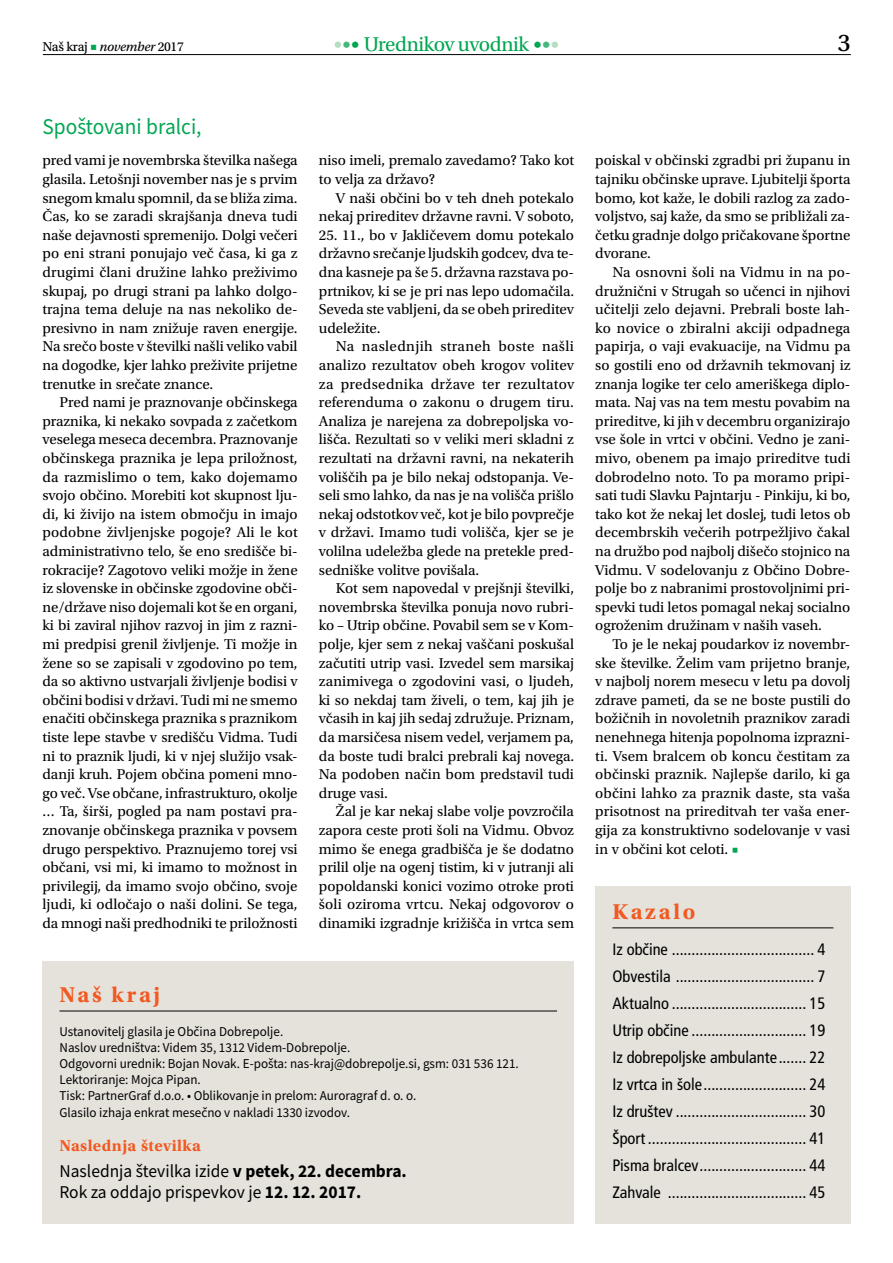
<style>
.page{position:relative;width:893px;height:1263px;background:#fff}
.page>*{position:absolute;margin:0;border:0;box-sizing:border-box;transform-origin:0 0}
.t1{font:25.5px "Utopia Std Capt";color:#000}
.t2{font:22.5px "Source Sans Pro";color:#00a651;scale:.95 1}
.t3{font:700 22.5px "Utopia Std";letter-spacing:.12em;color:#f15a22}
.t4{font:21px "Utopia Std";letter-spacing:-.02em;color:#00a651}
.t5{font:18px/21.6px "Source Sans Pro";color:#000}
.t6{font:condensed 16.5px/27px "Frutiger LT Std";color:#000;text-align:justify}
.t7{font:700 16.5px "Utopia Std";letter-spacing:.025em;color:#f15a22}
.t8{font:15px/18.6px "Utopia Std";letter-spacing:-.005em;color:#000;text-align:justify}
.t9{font:13.5px/16.2px "Source Sans Pro";color:#000}
.t10{font:13.5px "Utopia Std Capt";letter-spacing:-.02em;color:#000}
.s1{color:#00a651}
.s2{font-family:"Utopia Std Capt It"}
.s3{font-family:"Frutiger LT Std";font-weight:300;font-size:18px;color:#b4ddc1}
.s4{font-family:"Frutiger LT Std";font-weight:300;font-size:18px;color:#45b97c}
.s5{font-family:"Frutiger LT Std";font-weight:300;font-size:18px}
.s6{font-weight:700}
.s7{font-size:14.55px;color:#00a651}
</style>
<div class="page">
<hr style="left:43px;top:54px;width:808px;height:1px;background:#000">
<div style="left:595px;top:886px;width:255px;height:337px;background:#e5e2dc"></div>
<hr style="left:612px;top:928px;width:221px;height:1px;background:#000">
<div style="left:43px;top:961px;width:531px;height:262px;background:#e5e2dc"></div>
<hr style="left:60px;top:1011px;width:497px;height:1px;background:#000">
<p class="t10" style="left:43px;top:39px;width:143px">Naš kraj <span class="s1">■</span> <span class="s2">november</span> 2017</p>
<h3 class="t4" style="left:333px;top:32px;width:228px"><span class="s3">•</span><span class="s4">•</span><span class="s5">•</span> Urednikov uvodnik <span class="s5">•</span><span class="s4">•</span><span class="s3">•</span></h3>
<h1 class="t1" style="left:838px;top:29px;width:14px">3</h1>
<h2 class="t2" style="left:43px;top:112px;width:169px">Spoštovani bralci,</h2>
<p class="t8" style="left:43px;top:151px;width:257px">pred vami je novembrska številka našega glasila. Letošnji november nas je s prvim snegom kmalu spomnil, da se bliža zima.<br>Čas, ko se zaradi skrajšanja dneva tudi naše dejavnosti spremenijo. Dolgi večeri po eni strani ponujajo več časa, ki ga z drugimi člani družine lahko preživimo skupaj, po drugi strani pa lahko dolgo&shy;trajna tema deluje na nas nekoliko de&shy;presivno in nam znižuje raven energije.<br>Na srečo boste v številki našli veliko vabil na dogodke, kjer lahko preživite prijetne trenutke in srečate znance.</p>
<p class="t8" style="left:43px;top:393px;width:257px;text-indent:17px">Pred nami je praznovanje občinskega praznika, ki nekako sovpada z začetkom veselega meseca decembra. Praznovanje občinskega praznika je lepa priložnost, da razmislimo o tem, kako dojemamo svojo občino. Morebiti kot skupnost lju&shy;di, ki živijo na istem območju in imajo podobne življenjske pogoje? Ali le kot administrativno telo, še eno središče bi&shy;rokracije? Zagotovo veliki možje in žene iz slovenske in občinske zgodovine obči&shy;ne/države niso dojemali kot še en organi, ki bi zaviral njihov razvoj in jim z razni&shy;mi predpisi grenil življenje. Ti možje in žene so se zapisali v zgodovino po tem, da so aktivno ustvarjali življenje bodisi v občini bodisi v državi. Tudi mi ne smemo enačiti občinskega praznika s praznikom tiste lepe stavbe v središču Vidma. Tudi ni to praznik ljudi, ki v njej služijo vsak&shy;danji kruh. Pojem občina pomeni mno&shy;go več. Vse občane, infrastrukturo, okolje … Ta, širši, pogled pa nam postavi pra&shy;znovanje občinskega praznika v povsem drugo perspektivo. Praznujemo torej vsi občani, vsi mi, ki imamo to možnost in privilegij, da imamo svojo občino, svoje ljudi, ki odločajo o naši dolini. Se tega, da mnogi naši predhodniki te priložnosti</p>
<p class="t8" style="left:319px;top:151px;width:257px">niso imeli, premalo zavedamo? Tako kot to velja za državo?</p>
<p class="t8" style="left:319px;top:189px;width:257px;text-align:right">V naši občini bo v teh dneh potekalo nekaj prireditev državne ravni. V soboto,</p>
<p class="t8" style="left:319px;top:226px;width:257px">25. 11., bo v Jakličevem domu potekalo državno srečanje ljudskih godcev, dva te&shy;dna kasneje pa še 5. državna razstava po&shy;prtnikov, ki se je pri nas lepo udomačila.<br>Seveda ste vabljeni, da se obeh prireditev udeležite.</p>
<p class="t8" style="left:319px;top:337px;width:257px;text-indent:17px">Na naslednjih straneh boste našli analizo rezultatov obeh krogov volitev za predsednika države ter rezultatov referenduma o zakonu o drugem tiru.<br>Analiza je narejena za dobrepoljska vo&shy;lišča. Rezultati so v veliki meri skladni z rezultati na državni ravni, na nekaterih voliščih pa je bilo nekaj odstopanja. Ve&shy;seli smo lahko, da nas je na volišča prišlo nekaj odstotkov več, kot je bilo povprečje v državi. Imamo tudi volišča, kjer se je volilna udeležba glede na pretekle pred&shy;sedniške volitve povišala.</p>
<p class="t8" style="left:319px;top:579px;width:257px;text-indent:17px">Kot sem napovedal v prejšnji številki, novembrska številka ponuja novo rubri&shy;ko – Utrip občine. Povabil sem se v Kom&shy;polje, kjer sem z nekaj vaščani poskušal začutiti utrip vasi. Izvedel sem marsikaj zanimivega o zgodovini vasi, o ljudeh, ki so nekdaj tam živeli, o tem, kaj jih je včasih in kaj jih sedaj združuje. Priznam, da marsičesa nisem vedel, verjamem pa, da boste tudi bralci prebrali kaj novega.<br>Na podoben način bom predstavil tudi druge vasi.</p>
<p class="t8" style="left:319px;top:802px;width:257px;text-indent:17px">Žal je kar nekaj slabe volje povzročila zapora ceste proti šoli na Vidmu. Obvoz mimo še enega gradbišča je še dodatno prilil olje na ogenj tistim, ki v jutranji ali popoldanski konici vozimo otroke proti šoli oziroma vrtcu. Nekaj odgovorov o dinamiki izgradnje križišča in vrtca sem</p>
<h2 class="t3" style="left:60px;top:982px;width:102px">Naš kraj</h2>
<p class="t9" style="left:60px;top:1023px;width:461px">Ustanovitelj glasila je Občina Dobrepolje.<br>Naslov uredništva: Videm 35, 1312 Videm-Dobrepolje.<br>Odgovorni urednik: Bojan Novak. E-pošta: nas-kraj@dobrepolje.si, gsm: 031 536 121.<br>Lektoriranje: Mojca Pipan.<br>Tisk: PartnerGraf d.o.o. • Oblikovanje in prelom: Auroragraf d. o. o.<br>Glasilo izhaja enkrat mesečno v nakladi 1330 izvodov.</p>
<p class="t7" style="left:60px;top:1136px;width:143px">Naslednja številka</p>
<p class="t5" style="left:60px;top:1160px;width:349px">Naslednja številka izide <span class="s6">v petek, 22. decembra.<br></span>Rok za oddajo prispevkov je <span class="s6">12. 12. 2017.</span></p>
<p class="t8" style="left:595px;top:151px;width:257px">poiskal v občinski zgradbi pri županu in tajniku občinske uprave. Ljubitelji športa bomo, kot kaže, le dobili razlog za zado&shy;voljstvo, saj kaže, da smo se približali za&shy;četku gradnje dolgo pričakovane športne dvorane.</p>
<p class="t8" style="left:595px;top:263px;width:257px;text-indent:17px">Na osnovni šoli na Vidmu in na po&shy;družnični v Strugah so učenci in njihovi učitelji zelo dejavni. Prebrali boste lah&shy;ko novice o zbiralni akciji odpadnega papirja, o vaji evakuacije, na Vidmu pa so gostili eno od državnih tekmovanj iz znanja logike ter celo ameriškega diplo&shy;mata. Naj vas na tem mestu povabim na prireditve, ki jih v decembru organizirajo vse šole in vrtci v občini. Vedno je zani&shy;mivo, obenem pa imajo prireditve tudi dobrodelno noto. To pa moramo pripi&shy;sati tudi Slavku Pajntarju - Pinkiju, ki bo, tako kot že nekaj let doslej, tudi letos ob decembrskih večerih potrpežljivo čakal na družbo pod najbolj dišečo stojnico na Vidmu. V sodelovanju z Občino Dobre&shy;polje bo z nabranimi prostovoljnimi pri&shy;spevki tudi letos pomagal nekaj socialno ogroženim družinam v naših vaseh.</p>
<p class="t8" style="left:595px;top:635px;width:257px;text-indent:17px">To je le nekaj poudarkov iz novembr&shy;ske številke. Želim vam prijetno branje, v najbolj norem mesecu v letu pa dovolj zdrave pameti, da se ne boste pustili do božičnih in novoletnih praznikov zaradi nenehnega hitenja popolnoma izprazni&shy;ti. Vsem bralcem ob koncu čestitam za občinski praznik. Najlepše darilo, ki ga občini lahko za praznik daste, sta vaša prisotnost na prireditvah ter vaša ener&shy;gija za konstruktivno sodelovanje v vasi in v občini kot celoti. <span class="s7">■</span></p>
<h2 class="t3" style="left:612px;top:899px;width:84px">Kazalo</h2>
<p class="t6" style="left:612px;top:935px;width:214px">Iz občine .................................... 4<br>Obvestila ................................... 7<br>Aktualno .................................. 15<br>Utrip občine ............................. 19<br>Iz dobrepoljske ambulante....... 22<br>Iz vrtca in šole.......................... 24<br>Iz društev ................................. 30<br>Šport ........................................ 41<br>Pisma bralcev........................... 44<br>Zahvale ................................... 45</p>
</div>
